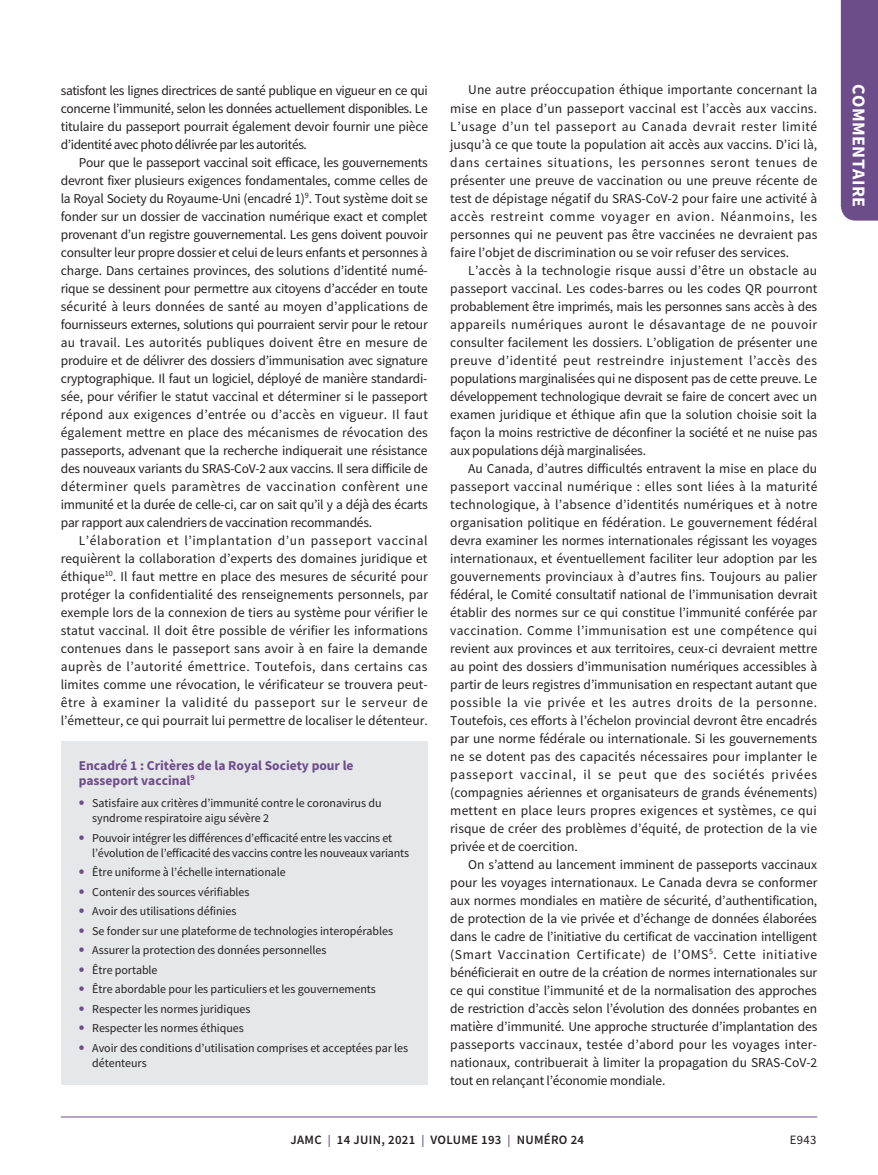
<style>
.page{position:relative;width:878px;height:1175px;background:#fff}
.page>*{position:absolute;margin:0;border:0;box-sizing:border-box;transform-origin:0 0}
.t1{font:700 18px "Source Sans Pro";letter-spacing:.025em;color:#fff}
.t2{font:13.5px/18px "Source Sans Pro";letter-spacing:-.015em;color:#231f20;text-align:justify}
.t3{font:700 13.5px/15px "Source Sans Pro";color:#6d4c8a}
.t4{font:600 12.75px "Source Sans Pro";letter-spacing:.025em;color:#231f20}
.t5{font:12.75px "Source Sans Pro";color:#231f20}
.t6{font:12px/15px "Source Sans Pro";letter-spacing:-.005em;color:#231f20}
.s1{font-weight:700;font-size:16.5px;color:#6d4c8a}
.s2{font-size:12px;color:#6d4c8a}
</style>
<div class="page">
<div style="left:840px;top:0;width:38px;height:220px;background:#6d4c8a"></div>
<hr style="left:61px;top:1116px;width:756px;height:1px;background:#6d4c8a">
<div style="left:61px;top:741px;width:367px;height:343px;background:#e6e7e9"></div>
<p class="t2" style="left:61px;top:81px;width:369px">satisfont les lignes directrices de santé publique en vigueur en ce qui concerne l’immunité, selon les données actuellement disponibles. Le titulaire du passeport pourrait également devoir fournir une pièce d’identité avec photo délivrée par les autorités.</p>
<p class="t2" style="left:61px;top:153px;width:369px;text-align:left;text-indent:18px">Pour que le passeport vaccinal soit efficace, les gouvernements devront fixer plusieurs exigences fondamentales, comme celles de la Royal Society du Royaume-Uni (encadré 1)<sup>9</sup>. Tout système doit se fonder sur un dossier de vaccination numérique exact et complet provenant d’un registre gouvernemental. Les gens doivent pouvoir consulter leur propre dossier et celui de leurs enfants et personnes à charge. Dans certaines provinces, des solutions d’identité numé&shy;rique se dessinent pour permettre aux citoyens d’accéder en toute sécurité à leurs données de santé au moyen d’applications de fournisseurs externes, solutions qui pourraient servir pour le retour au travail. Les autorités publiques doivent être en mesure de produire et de délivrer des dossiers d’immunisation avec signature cryptographique. Il faut un logiciel, déployé de manière standardi&shy;sée, pour vérifier le statut vaccinal et déterminer si le passeport répond aux exigences d’entrée ou d’accès en vigueur. Il faut également mettre en place des mécanismes de révocation des passeports, advenant que la recherche indiquerait une résistance des nouveaux variants du SRAS-CoV-2 aux vaccins. Il sera difficile de déterminer quels paramètres de vaccination confèrent une immunité et la durée de celle-ci, car on sait qu’il y a déjà des écarts par rapport aux calendriers de vaccination recommandés.</p>
<p class="t2" style="left:61px;top:531px;width:369px;text-indent:18px">L’élaboration et l’implantation d’un passeport vaccinal requièrent la collaboration d’experts des domaines juridique et éthique<sup>10</sup>. Il faut mettre en place des mesures de sécurité pour protéger la confidentialité des renseignements personnels, par exemple lors de la connexion de tiers au système pour vérifier le statut vaccinal. Il doit être possible de vérifier les informations contenues dans le passeport sans avoir à en faire la demande auprès de l’autorité émettrice. Toutefois, dans certains cas limites comme une révocation, le vérificateur se trouvera peut&shy;être à examiner la validité du passeport sur le serveur de l’émetteur, ce qui pourrait lui permettre de localiser le détenteur.</p>
<p class="t3" style="left:79px;top:757px;width:276px">Encadré 1 : Critères de la Royal Society pour le passeport vaccinal<sup>9</sup></p>
<p class="t6" style="left:92px;top:795px;width:291px;text-indent:-14px"><span class="s1">•</span> Satisfaire aux critères d’immunité contre le coronavirus du syndrome respiratoire aigu sévère 2</p>
<p class="t6" style="left:92px;top:830px;width:318px;text-indent:-14px"><span class="s1">•</span> Pouvoir intégrer les différences d’efficacité entre les vaccins et l’évolution de l’efficacité des vaccins contre les nouveaux variants</p>
<p class="t6" style="left:79px;top:864px;width:208px"><span class="s1">•</span> Être uniforme à l’échelle internationale</p>
<p class="t6" style="left:79px;top:884px;width:172px"><span class="s1">•</span> Contenir des sources vérifiables</p>
<p class="t6" style="left:79px;top:903px;width:159px"><span class="s1">•</span> Avoir des utilisations définies</p>
<p class="t6" style="left:79px;top:923px;width:316px"><span class="s1">•</span> Se fonder sur une plateforme de technologies interopérables</p>
<p class="t6" style="left:79px;top:942px;width:249px"><span class="s1">•</span> Assurer la protection des données personnelles</p>
<p class="t6" style="left:79px;top:962px;width:80px"><span class="s1">•</span> Être portable</p>
<p class="t6" style="left:79px;top:981px;width:298px"><span class="s1">•</span> Être abordable pour les particuliers et les gouvernements</p>
<p class="t6" style="left:79px;top:1001px;width:173px"><span class="s1">•</span> Respecter les normes juridiques</p>
<p class="t6" style="left:79px;top:1020px;width:166px"><span class="s1">•</span> Respecter les normes éthiques</p>
<p class="t6" style="left:92px;top:1040px;width:317px;text-indent:-14px"><span class="s1">•</span> Avoir des conditions d’utilisation comprises et acceptées par les détenteurs</p>
<p class="t2" style="left:450px;top:81px;width:369px;text-indent:18px">Une autre préoccupation éthique importante concernant la mise en place d’un passeport vaccinal est l’accès aux vaccins.<br>L’usage d’un tel passeport au Canada devrait rester limité jusqu’à ce que toute la population ait accès aux vaccins. D’ici là, dans certaines situations, les personnes seront tenues de présenter une preuve de vaccination ou une preuve récente de test de dépistage négatif du SRAS-CoV-2 pour faire une activité à accès restreint comme voyager en avion. Néanmoins, les personnes qui ne peuvent pas être vaccinées ne devraient pas faire l’objet de discrimination ou se voir refuser des services.</p>
<p class="t2" style="left:450px;top:261px;width:369px;text-indent:18px">L’accès à la technologie risque aussi d’être un obstacle au passeport vaccinal. Les codes-barres ou les codes QR pourront probablement être imprimés, mais les personnes sans accès à des appareils numériques auront le désavantage de ne pouvoir consulter facilement les dossiers. L’obligation de présenter une preuve d’identité peut restreindre injustement l’accès des populations marginalisées qui ne disposent pas de cette preuve. Le développement technologique devrait se faire de concert avec un examen juridique et éthique afin que la solution choisie soit la façon la moins restrictive de déconfiner la société et ne nuise pas aux populations déjà marginalisées.</p>
<p class="t2" style="left:450px;top:459px;width:369px;text-indent:18px">Au Canada, d’autres difficultés entravent la mise en place du passeport vaccinal numérique : elles sont liées à la maturité technologique, à l’absence d’identités numériques et à notre organisation politique en fédération. Le gouvernement fédéral devra examiner les normes internationales régissant les voyages internationaux, et éventuellement faciliter leur adoption par les gouvernements provinciaux à d’autres fins. Toujours au palier fédéral, le Comité consultatif national de l’immunisation devrait établir des normes sur ce qui constitue l’immunité conférée par vaccination. Comme l’immunisation est une compétence qui revient aux provinces et aux territoires, ceux-ci devraient mettre au point des dossiers d’immunisation numériques accessibles à partir de leurs registres d’immunisation en respectant autant que possible la vie privée et les autres droits de la personne.<br>Toutefois, ces efforts à l’échelon provincial devront être encadrés par une norme fédérale ou internationale. Si les gouvernements ne se dotent pas des capacités nécessaires pour implanter le passeport vaccinal, il se peut que des sociétés privées (compagnies aériennes et organisateurs de grands événements) mettent en place leurs propres exigences et systèmes, ce qui risque de créer des problèmes d’équité, de protection de la vie privée et de coercition.</p>
<p class="t2" style="left:450px;top:855px;width:369px;text-align:left;text-indent:18px">On s’attend au lancement imminent de passeports vaccinaux pour les voyages internationaux. Le Canada devra se conformer aux normes mondiales en matière de sécurité, d’authentification, de protection de la vie privée et d’échange de données élaborées dans le cadre de l’initiative du certificat de vaccination intelligent (Smart Vaccination Certificate) de l’OMS<sup>5</sup>. Cette initiative bénéficierait en outre de la création de normes internationales sur ce qui constitue l’immunité et de la normalisation des approches de restriction d’accès selon l’évolution des données probantes en matière d’immunité. Une approche structurée d’implantation des passeports vaccinaux, testée d’abord pour les voyages inter&shy;nationaux, contribuerait à limiter la propagation du SRAS-CoV-2 tout en relançant l’économie mondiale.</p>
<p class="t4" style="left:290px;top:1131px;width:295px">JAMC <span class="s2">|</span> 14 JUIN, 2021 <span class="s2">|</span> VOLUME 193 <span class="s2">|</span> NUMÉRO 24</p>
<p class="t5" style="left:789px;top:1132px;width:28px">E943</p>
<h1 class="t1" style="left:871px;top:84px;width:125px;rotate:90deg">COMMENTAIRE</h1>
</div>
